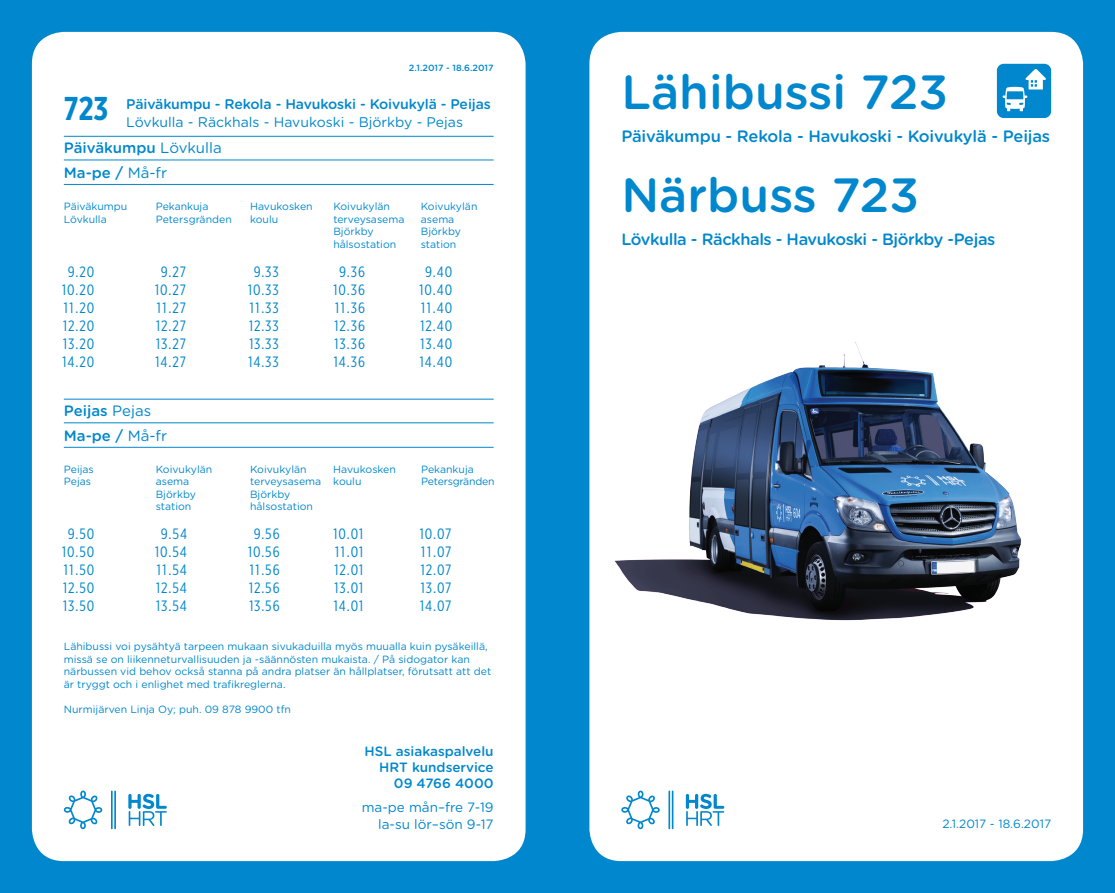
<style>
.page{position:relative;width:1115px;height:893px;background:#fff}
.page>*{position:absolute;margin:0;border:0;box-sizing:border-box;transform-origin:0 0}
.t1{font:500 48px "Gotham Rounded";color:#0087cd}
.t2{font:700 33px "Gotham X Narrow";color:#0087cd}
.t3{font:500 16.5px "Gotham Rounded";letter-spacing:-.01em;color:#0087cd}
.t4{font:500 16.35px "Gotham Rounded";letter-spacing:-.025em;color:#0087cd}
.t5{font:15px "Gotham X Narrow";letter-spacing:.06em;color:#0087cd}
.t6{font:500 15px "Gotham Rounded";color:#0087cd}
.t7{font:500 14.1px "Gotham Rounded";letter-spacing:-.01em;color:#0087cd}
.t8{font:14.1px "Gotham Rounded";color:#0087cd}
.t9{font:500 13.5px/16.2px "Gotham Rounded";color:#0087cd;text-align:right}
.t10{font:13.5px/16.2px "Gotham Rounded";color:#0087cd;text-align:right}
.t11{font:12px "Gotham Rounded";color:#0087cd}
.t12{font:10.5px/12.6px "Gotham Rounded";color:#0087cd}
.t13{font:10.5px "Gotham Rounded";letter-spacing:-.02em;color:#0087cd}
.t14{font:500 9px "Gotham Rounded";color:#0087cd}
.s1{font-weight:400}
</style>
<div class="page">
<div style="left:0;top:0;width:557px;height:893px;background:#0087cd"></div>
<div style="left:557px;top:0;width:557px;height:893px;background:#0087cd"></div>
<div style="left:32px;top:32px;width:493px;height:829px;background:#fff;border-radius:32px"></div>
<div style="left:589px;top:32px;width:493px;height:829px;background:#fff;border-radius:32px"></div>
<div style="left:996px;top:64px;width:54px;height:54px;background:#0087cd;border-radius:7px"></div>
<svg style="left:1002px;top:69px;width:43px;height:42px"></svg>
<svg style="left:685px;top:794px;width:39px;height:32px"></svg>
<svg style="left:621px;top:791px;width:38px;height:38px"></svg>
<hr style="left:668px;top:791px;width:2px;height:38px;background:#0087cd">
<hr style="left:671px;top:791px;width:2px;height:38px;background:#0087cd">
<img style="left:614px;top:342px;width:407px;height:279px">
<svg style="left:128px;top:794px;width:39px;height:32px"></svg>
<svg style="left:64px;top:791px;width:38px;height:38px"></svg>
<hr style="left:111px;top:791px;width:2px;height:38px;background:#0087cd">
<hr style="left:114px;top:791px;width:2px;height:38px;background:#0087cd">
<hr style="left:64px;top:136px;width:429px;height:1px;background:#0087cd">
<hr style="left:64px;top:399px;width:429px;height:1px;background:#0087cd">
<hr style="left:64px;top:160px;width:429px;height:1px;background:#0087cd">
<hr style="left:64px;top:423px;width:429px;height:1px;background:#0087cd">
<hr style="left:64px;top:184px;width:429px;height:1px;background:#0087cd">
<hr style="left:64px;top:447px;width:429px;height:1px;background:#0087cd">
<p class="t14" style="left:409px;top:61px;width:86px">2.1.2017 - 18.6.2017</p>
<p class="t2" style="left:64px;top:88px;width:46px">723</p>
<p class="t7" style="left:126px;top:94px;width:366px">Päiväkumpu - Rekola - Havukoski - Koivukylä - Peijas</p>
<p class="t8" style="left:126px;top:112px;width:338px">Lövkulla - Räckhals - Havukoski - Björkby - Pejas</p>
<p class="t6" style="left:64px;top:137px;width:159px">Päiväkumpu <span class="s1">Lövkulla</span></p>
<p class="t6" style="left:64px;top:162px;width:105px">Ma-pe / <span class="s1">Må-fr</span></p>
<p class="t12" style="left:64px;top:200px;width:65px">Päiväkumpu</p>
<p class="t12" style="left:64px;top:212px;width:44px">Lövkulla</p>
<p class="t12" style="left:156px;top:200px;width:54px">Pekankuja</p>
<p class="t12" style="left:156px;top:212px;width:78px">Petersgränden</p>
<p class="t12" style="left:250px;top:200px;width:64px">Havukosken koulu</p>
<p class="t12" style="left:333px;top:200px;width:58px">Koivukylän</p>
<p class="t12" style="left:333px;top:212px;width:73px">terveysasema</p>
<p class="t12" style="left:333px;top:225px;width:42px">Björkby</p>
<p class="t12" style="left:333px;top:237px;width:64px">hålsostation</p>
<p class="t12" style="left:420px;top:200px;width:58px">Koivukylän</p>
<p class="t12" style="left:420px;top:212px;width:35px">asema</p>
<p class="t12" style="left:420px;top:225px;width:42px">Björkby</p>
<p class="t12" style="left:420px;top:237px;width:37px">station</p>
<p class="t5" style="left:68px;top:263px;width:28px">9.20</p>
<p class="t5" style="left:62px;top:281px;width:34px">10.20</p>
<p class="t5" style="left:64px;top:299px;width:32px">11.20</p>
<p class="t5" style="left:63px;top:317px;width:33px">12.20</p>
<p class="t5" style="left:63px;top:335px;width:33px">13.20</p>
<p class="t5" style="left:62px;top:353px;width:33px">14.20</p>
<p class="t5" style="left:161px;top:263px;width:27px">9.27</p>
<p class="t5" style="left:155px;top:281px;width:32px">10.27</p>
<p class="t5" style="left:157px;top:299px;width:31px">11.27</p>
<p class="t5" style="left:156px;top:317px;width:31px">12.27</p>
<p class="t5" style="left:156px;top:335px;width:31px">13.27</p>
<p class="t5" style="left:155px;top:353px;width:32px">14.27</p>
<p class="t5" style="left:254px;top:263px;width:27px">9.33</p>
<p class="t5" style="left:248px;top:281px;width:32px">10.33</p>
<p class="t5" style="left:250px;top:299px;width:31px">11.33</p>
<p class="t5" style="left:249px;top:317px;width:31px">12.33</p>
<p class="t5" style="left:249px;top:335px;width:31px">13.33</p>
<p class="t5" style="left:248px;top:353px;width:32px">14.33</p>
<p class="t5" style="left:339px;top:263px;width:27px">9.36</p>
<p class="t5" style="left:333px;top:281px;width:33px">10.36</p>
<p class="t5" style="left:335px;top:299px;width:31px">11.36</p>
<p class="t5" style="left:334px;top:317px;width:32px">12.36</p>
<p class="t5" style="left:334px;top:335px;width:32px">13.36</p>
<p class="t5" style="left:334px;top:353px;width:33px">14.36</p>
<p class="t5" style="left:425px;top:263px;width:29px">9.40</p>
<p class="t5" style="left:419px;top:281px;width:34px">10.40</p>
<p class="t5" style="left:421px;top:299px;width:33px">11.40</p>
<p class="t5" style="left:420px;top:317px;width:33px">12.40</p>
<p class="t5" style="left:420px;top:335px;width:33px">13.40</p>
<p class="t5" style="left:420px;top:353px;width:34px">14.40</p>
<p class="t6" style="left:64px;top:400px;width:89px">Peijas <span class="s1">Pejas</span></p>
<p class="t6" style="left:64px;top:425px;width:105px">Ma-pe / <span class="s1">Må-fr</span></p>
<p class="t12" style="left:64px;top:462px;width:32px">Peijas</p>
<p class="t12" style="left:64px;top:475px;width:29px">Pejas</p>
<p class="t12" style="left:156px;top:462px;width:58px">Koivukylän</p>
<p class="t12" style="left:156px;top:475px;width:35px">asema</p>
<p class="t12" style="left:156px;top:487px;width:42px">Björkby</p>
<p class="t12" style="left:156px;top:500px;width:37px">station</p>
<p class="t12" style="left:250px;top:462px;width:58px">Koivukylän</p>
<p class="t12" style="left:250px;top:475px;width:73px">terveysasema</p>
<p class="t12" style="left:250px;top:487px;width:42px">Björkby</p>
<p class="t12" style="left:250px;top:500px;width:64px">hålsostation</p>
<p class="t12" style="left:333px;top:462px;width:64px">Havukosken koulu</p>
<p class="t12" style="left:421px;top:462px;width:54px">Pekankuja</p>
<p class="t13" style="left:421px;top:474px;width:75px">Petersgränden</p>
<p class="t5" style="left:68px;top:525px;width:28px">9.50</p>
<p class="t5" style="left:62px;top:543px;width:34px">10.50</p>
<p class="t5" style="left:64px;top:561px;width:32px">11.50</p>
<p class="t5" style="left:63px;top:579px;width:33px">12.50</p>
<p class="t5" style="left:63px;top:597px;width:33px">13.50</p>
<p class="t5" style="left:161px;top:525px;width:28px">9.54</p>
<p class="t5" style="left:155px;top:543px;width:33px">10.54</p>
<p class="t5" style="left:157px;top:561px;width:32px">11.54</p>
<p class="t5" style="left:156px;top:579px;width:32px">12.54</p>
<p class="t5" style="left:156px;top:597px;width:32px">13.54</p>
<p class="t5" style="left:254px;top:525px;width:27px">9.56</p>
<p class="t5" style="left:248px;top:543px;width:33px">10.56</p>
<p class="t5" style="left:250px;top:561px;width:31px">11.56</p>
<p class="t5" style="left:249px;top:579px;width:32px">12.56</p>
<p class="t5" style="left:249px;top:597px;width:32px">13.56</p>
<p class="t5" style="left:333px;top:525px;width:31px">10.01</p>
<p class="t5" style="left:335px;top:543px;width:30px">11.01</p>
<p class="t5" style="left:334px;top:561px;width:30px">12.01</p>
<p class="t5" style="left:334px;top:579px;width:30px">13.01</p>
<p class="t5" style="left:334px;top:597px;width:31px">14.01</p>
<p class="t5" style="left:419px;top:525px;width:33px">10.07</p>
<p class="t5" style="left:421px;top:543px;width:32px">11.07</p>
<p class="t5" style="left:420px;top:561px;width:32px">12.07</p>
<p class="t5" style="left:420px;top:579px;width:32px">13.07</p>
<p class="t5" style="left:420px;top:597px;width:33px">14.07</p>
<p class="t12" style="left:64px;top:639px;width:429px">Lähibussi voi pysähtyä tarpeen mukaan sivukaduilla myös muualla kuin pysäkeillä, missä se on liikenneturvallisuuden ja -säännösten mukaista. / På sidogator kan närbussen vid behov också stanna på andra platser än hållplatser, förutsatt att det är tryggt och i enlighet med trafikreglerna.</p>
<p class="t12" style="left:64px;top:702px;width:228px">Nurmijärven Linja Oy; puh. 09 878 9900 tfn</p>
<p class="t9" style="left:364px;top:743px;width:131px">HSL asiakaspalvelu<br>HRT kundservice<br>09 4766 4000</p>
<p class="t10" style="left:361px;top:799px;width:133px">ma-pe mån–fre 7-19 la-su lör–sön 9-17</p>
<p class="t1" style="left:621px;top:57px;width:328px">Lähibussi 723</p>
<p class="t3" style="left:621px;top:124px;width:430px">Päiväkumpu - Rekola - Havukoski - Koivukylä - Peijas</p>
<p class="t1" style="left:621px;top:161px;width:299px">Närbuss 723</p>
<p class="t4" style="left:621px;top:228px;width:375px">Lövkulla - Räckhals - Havukoski - Björkby -Pejas</p>
<p class="t11" style="left:942px;top:816px;width:110px">2.1.2017 - 18.6.2017</p>
</div>
